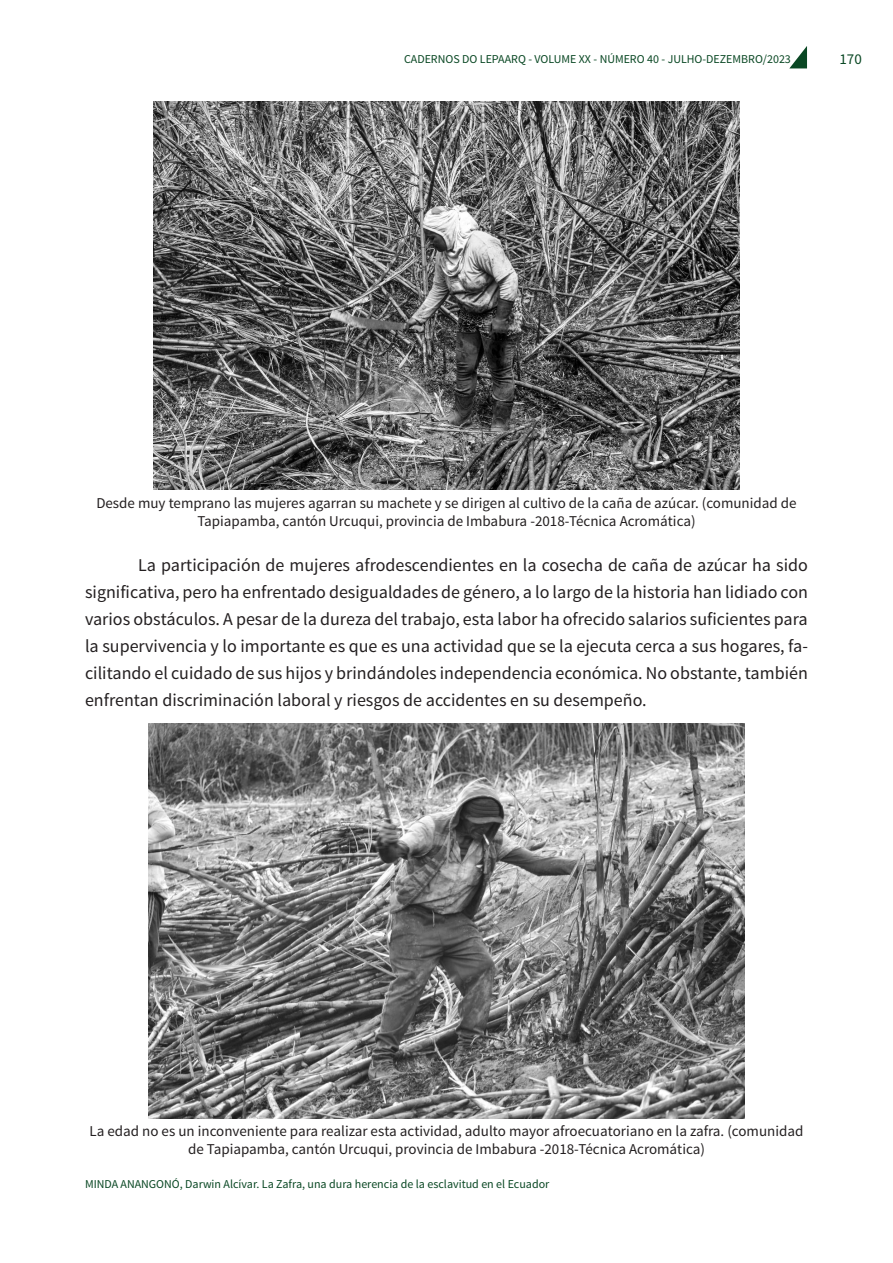
<style>
.page{position:relative;width:893px;height:1263px;background:#fff}
.page>*{position:absolute;margin:0;border:0;box-sizing:border-box;transform-origin:0 0}
.t1{font:18px/27px "Source Sans Pro";color:#231f20;text-align:justify}
.t2{font:15px/18px "Source Sans Pro";color:#231f20;text-align:center}
.t3{font:15px "Source Sans Pro";color:#0a4824}
.t4{font:12px "Source Sans Pro";color:#0a4824}
</style>
<div class="page">
<svg style="left:789px;top:46px;width:18px;height:22px"></svg>
<img style="left:154px;top:101px;width:585px;height:389px">
<img style="left:149px;top:723px;width:595px;height:395px">
<p class="t4" style="left:404px;top:52px;width:388px">CADERNOS DO LEPAARQ - VOLUME XX - NÚMERO 40 - JULHO-DEZEMBRO/2023</p>
<p class="t3" style="left:839px;top:50px;width:24px">170</p>
<p class="t2" style="left:96px;top:494px;width:702px">Desde muy temprano las mujeres agarran su machete y se dirigen al cultivo de la caña de azúcar. (comunidad de<br>Tapiapamba, cantón Urcuqui, provincia de Imbabura -2018-Técnica Acromática)</p>
<p class="t1" style="left:85px;top:551px;width:724px;text-indent:53px">La participación de mujeres afrodescendientes en la cosecha de caña de azúcar ha sido significativa, pero ha enfrentado desigualdades de género, a lo largo de la historia han lidiado con varios obstáculos. A pesar de la dureza del trabajo, esta labor ha ofrecido salarios suficientes para la supervivencia y lo importante es que es una actividad que se la ejecuta cerca a sus hogares, fa&shy;cilitando el cuidado de sus hijos y brindándoles independencia económica. No obstante, también enfrentan discriminación laboral y riesgos de accidentes en su desempeño.</p>
<p class="t2" style="left:90px;top:1122px;width:715px">La edad no es un inconveniente para realizar esta actividad, adulto mayor afroecuatoriano en la zafra. (comunidad de Tapiapamba, cantón Urcuqui, provincia de Imbabura -2018-Técnica Acromática)</p>
<p class="t4" style="left:85px;top:1176px;width:466px">MINDA ANANGONÓ, Darwin Alcívar. La Zafra, una dura herencia de la esclavitud en el Ecuador</p>
</div>
